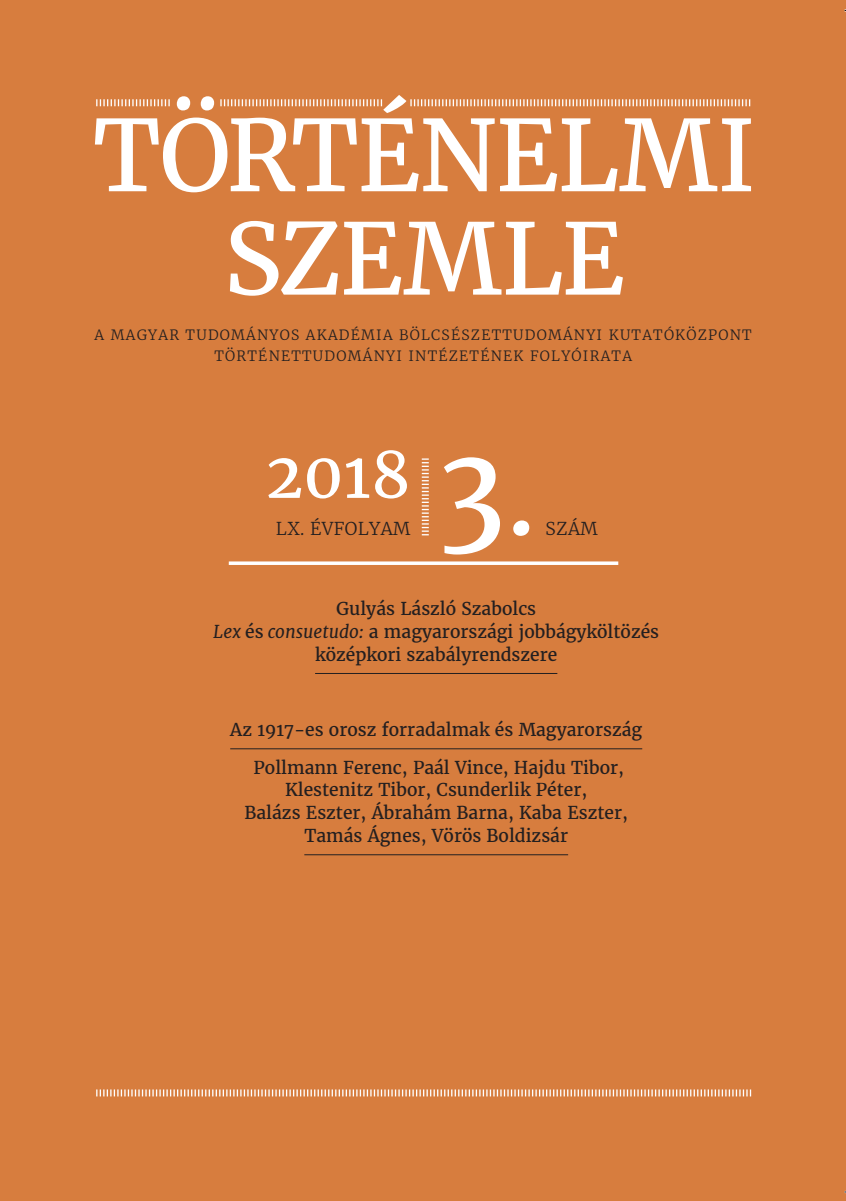
<style>
.page{position:relative;width:846px;height:1201px;background:#fff}
.page>*{position:absolute;margin:0;border:0;box-sizing:border-box;transform-origin:0 0}
.t1{font:122.5px "Merriweather";color:#fff}
.t2{font:98px/103.2px "Merriweather";letter-spacing:-.02em;color:#fff;text-align:center}
.t3{font:63px "Merriweather";color:#fff}
.t4{font:17.5px/22.8px "Merriweather";color:#231f20;text-align:center}
.t5{font:300 17.5px "Merriweather";letter-spacing:.02em;color:#231f20}
.t6{font:300 14px/21px "Merriweather";letter-spacing:.09em;color:#231f20;text-align:center}
.s1{font-size:106.75px}
.s2{font-style:italic}
</style>
<div class="page">
<div style="left:0;top:0;width:846px;height:1200px;background:#d77d3e"></div>
<svg style="left:220px;top:99px;width:162px;height:7px"></svg>
<svg style="left:410px;top:99px;width:340px;height:7px"></svg>
<svg style="left:96px;top:99px;width:74px;height:7px"></svg>
<svg style="left:96px;top:1089px;width:655px;height:7px"></svg>
<svg style="left:422px;top:458px;width:7px;height:77px"></svg>
<svg style="left:229px;top:561px;width:389px;height:4px;background:#f9eee7"></svg>
<hr style="left:315px;top:673px;width:242px;height:1px;background:#231f20">
<hr style="left:230px;top:748px;width:412px;height:1px;background:#231f20">
<hr style="left:304px;top:854px;width:264px;height:1px;background:#231f20">
<h2 class="t2" style="left:93px;top:102px;width:664px">Történelmi<br>Szemle</h2>
<p class="t6" style="left:95px;top:324px;width:655px">A MAGYAR TUDOMÁNYOS AKADÉMIA BÖLCSÉSZETTUDOMÁNYI KUTATÓKÖZPONT<br>TÖRTÉNETTUDOMÁNYI INTÉZETÉNEK FOLYÓIRATA</p>
<h3 class="t3" style="left:266px;top:432px;width:147px">2018</h3>
<p class="t5" style="left:276px;top:516px;width:136px">LX. ÉVFOLYAM</p>
<h1 class="t1" style="left:437px;top:408px;width:101px">3<span class="s1">.</span></h1>
<p class="t5" style="left:545px;top:516px;width:54px">SZÁM</p>
<p class="t4" style="left:213px;top:597px;width:447px">Gulyás László Szabolcs<br><span class="s2">Lex</span> és <span class="s2">consuetudo:</span> a magyarországi jobbágyköltözés középkori szabályrendszere</p>
<p class="t4" style="left:230px;top:710px;width:413px;line-height:37.6px">Az 1917-es orosz forradalmak és Magyarország<br>Pollmann Ferenc, Paál Vince, Hajdu Tibor,</p>
<p class="t4" style="left:244px;top:778px;width:385px">Klestenitz Tibor, Csunderlik Péter,<br>Balázs Eszter, Ábrahám Barna, Kaba Eszter,<br>Tamás Ágnes, Vörös Boldizsár</p>
</div>
